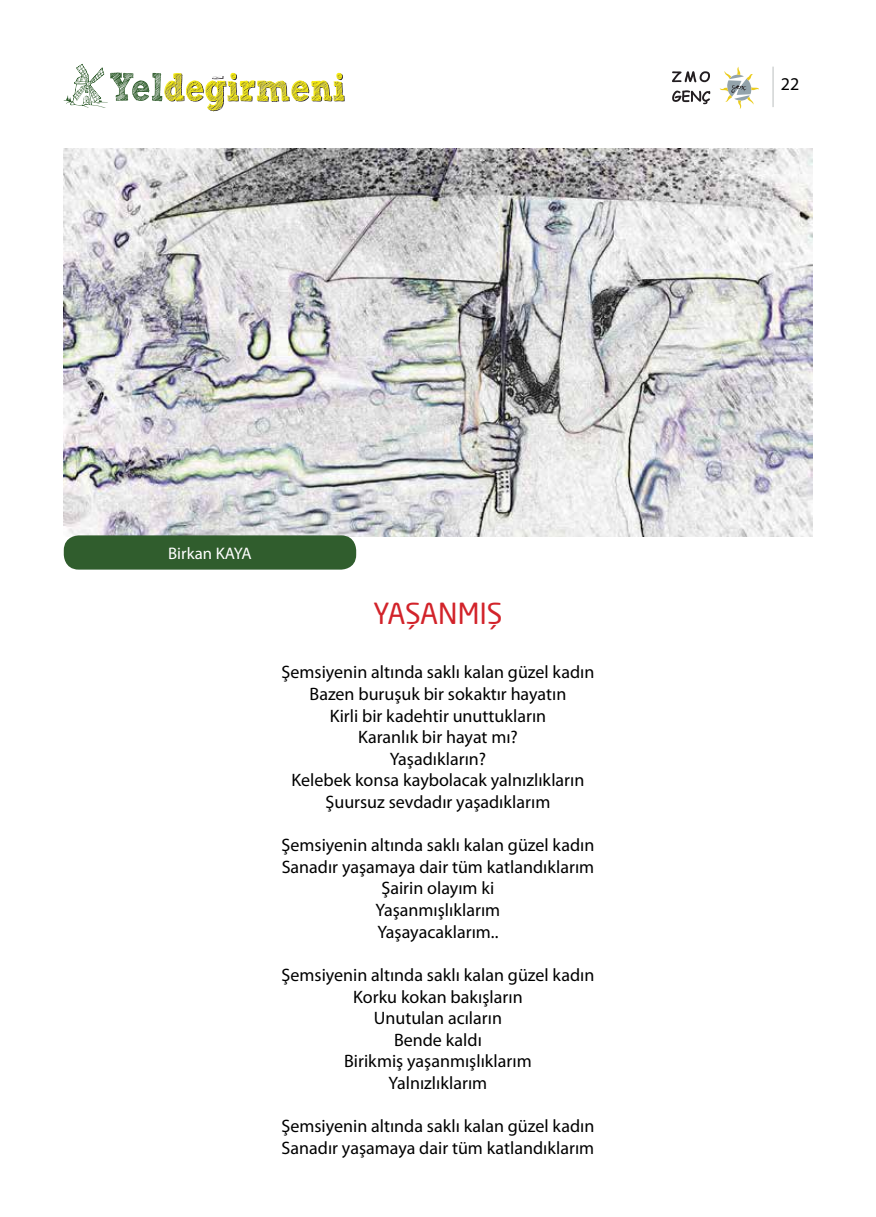
<style>
.page{position:relative;width:876px;height:1217px;background:#fff}
.page>*{position:absolute;margin:0;border:0;box-sizing:border-box;transform-origin:0 0}
.t1{font:28.5px "Neo Sans Pro";color:#d2232a}
.t2{font:18px/21.6px "Myriad Pro";color:#000;text-align:center}
.t3{font:16.8px "Myriad Pro";color:#fff}
</style>
<div class="page">
<img style="left:64px;top:149px;width:748px;height:387px">
<div style="left:64px;top:535px;width:292px;height:34px;background:#305d2d;border-radius:15px"></div>
<svg style="left:64px;top:64px;width:281px;height:48px"></svg>
<svg style="left:720px;top:67px;width:39px;height:42px"></svg>
<hr style="left:772px;top:67px;width:2px;height:40px;background:#d1d4d4">
<svg style="left:672px;top:71px;width:38px;height:11px"></svg>
<svg style="left:672px;top:90px;width:38px;height:14px"></svg>
<p class="t3" style="left:168px;top:542px;width:85px">Birkan KAYA</p>
<h1 class="t1" style="left:373px;top:596px;width:131px">YAŞANMIŞ</h1>
<p class="t2" style="left:282px;top:661px;width:314px">Şemsiyenin altında saklı kalan güzel kadın<br>Bazen buruşuk bir sokaktır hayatın<br>Kirli bir kadehtir unuttukların<br>Karanlık bir hayat mı?<br>Yaşadıkların?<br>Kelebek konsa kaybolacak yalnızlıkların<br>Şuursuz sevdadır yaşadıklarım</p>
<p class="t2" style="left:282px;top:833px;width:314px">Şemsiyenin altında saklı kalan güzel kadın<br>Sanadır yaşamaya dair tüm katlandıklarım<br>Şairin olayım ki<br>Yaşanmışlıklarım<br>Yaşayacaklarım..</p>
<p class="t2" style="left:281px;top:963px;width:314px">Şemsiyenin altında saklı kalan güzel kadın<br>Korku kokan bakışların<br>Unutulan acıların<br>Bende kaldı<br>Birikmiş yaşanmışlıklarım<br>Yalnızlıklarım</p>
<p class="t2" style="left:281px;top:1114px;width:314px;text-align:left">Şemsiyenin altında saklı kalan güzel kadın<br>Sanadır yaşamaya dair tüm katlandıklarım</p>
<p class="t2" style="left:781px;top:73px;width:20px">22</p>
</div>
